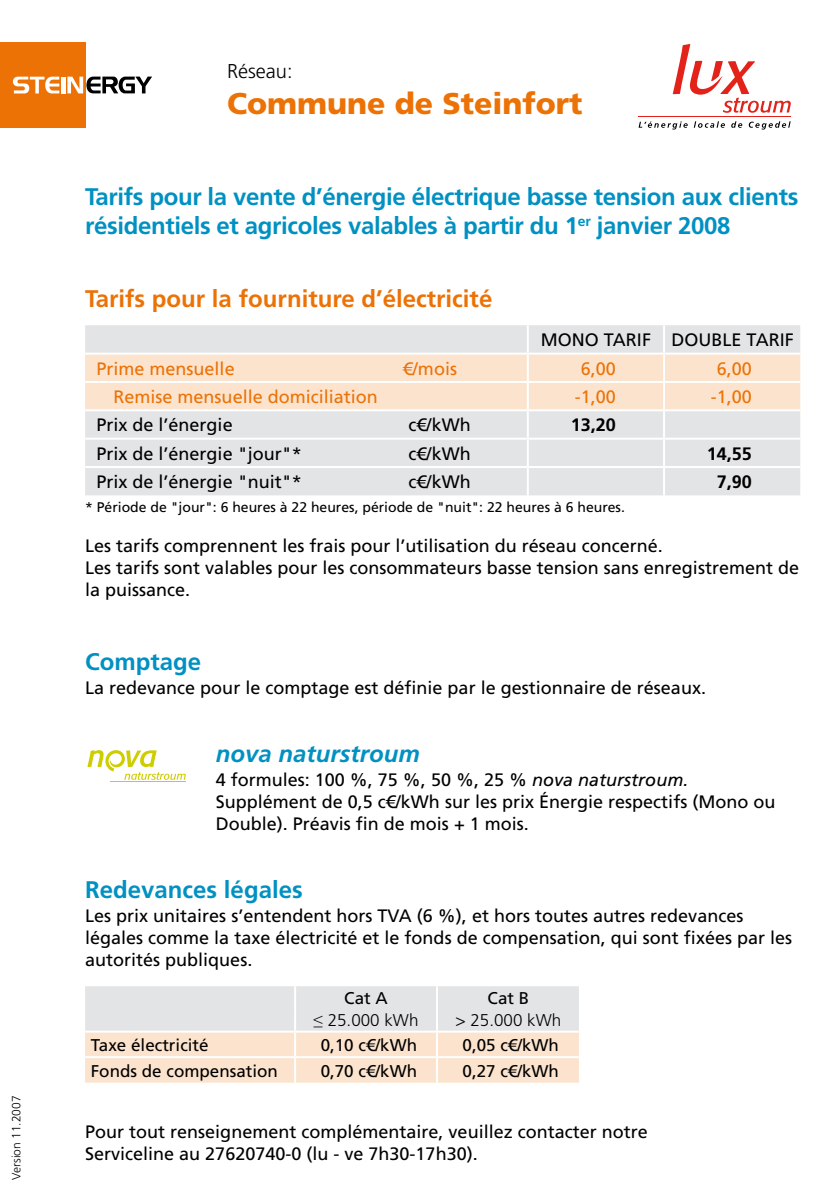
<style>
.page{position:relative;width:840px;height:1191px;background:#fff}
.page>*{position:absolute;margin:0;border:0;box-sizing:border-box;transform-origin:0 0}
.t1{font:900 30px "Frutiger LT";color:#ec7206}
.t2{font:700 24px/28.8px "Frutiger LT";letter-spacing:-.015em;color:#0091c2}
.t3{font:700 24px "Frutiger LT";color:#ec7206}
.t4{font:italic 700 24px "Frutiger LT";color:#0091c2}
.t5{font:300 20px "Frutiger LT";color:#000}
.t6{font:18px/22px "Frutiger LT";color:#000}
.t7{font:18px "Frutiger LT";color:#ec7206}
.t8{font:700 18px "Frutiger LT";color:#000}
.t9{font:17px "Frutiger LT";color:#000}
.t10{font:300 17px "Frutiger LT";color:#000}
.t11{font:14px "Frutiger LT";color:#000}
.t12{font:300 12px "Frutiger LT";color:#000}
.s1{font-style:italic}
</style>
<div class="page">
<div style="left:85px;top:325px;width:714px;height:170px;background:#e3e4e5"></div>
<div style="left:85px;top:354px;width:714px;height:55px;background:#fbe3cd"></div>
<hr style="left:526px;top:325px;width:2px;height:27px;background:#fff">
<hr style="left:662px;top:325px;width:2px;height:27px;background:#fff">
<hr style="left:85px;top:352px;width:318px;height:2px;background:#fff">
<hr style="left:403px;top:352px;width:124px;height:2px;background:#fff">
<hr style="left:527px;top:352px;width:136px;height:2px;background:#fff">
<hr style="left:526px;top:354px;width:2px;height:27px;background:#fff">
<hr style="left:663px;top:352px;width:136px;height:2px;background:#fff">
<hr style="left:662px;top:354px;width:2px;height:27px;background:#fff">
<hr style="left:85px;top:381px;width:318px;height:2px;background:#fff">
<hr style="left:403px;top:381px;width:124px;height:2px;background:#fff">
<hr style="left:527px;top:381px;width:136px;height:2px;background:#fff">
<hr style="left:526px;top:383px;width:2px;height:26px;background:#fff">
<hr style="left:663px;top:381px;width:136px;height:2px;background:#fff">
<hr style="left:662px;top:383px;width:2px;height:26px;background:#fff">
<hr style="left:85px;top:409px;width:318px;height:2px;background:#fff">
<hr style="left:403px;top:409px;width:124px;height:2px;background:#fff">
<hr style="left:527px;top:409px;width:136px;height:2px;background:#fff">
<hr style="left:526px;top:411px;width:2px;height:27px;background:#fff">
<hr style="left:663px;top:409px;width:136px;height:2px;background:#fff">
<hr style="left:662px;top:411px;width:2px;height:27px;background:#fff">
<hr style="left:85px;top:438px;width:318px;height:2px;background:#fff">
<hr style="left:403px;top:438px;width:124px;height:2px;background:#fff">
<hr style="left:527px;top:438px;width:136px;height:2px;background:#fff">
<hr style="left:526px;top:440px;width:2px;height:26px;background:#fff">
<hr style="left:663px;top:438px;width:136px;height:2px;background:#fff">
<hr style="left:662px;top:440px;width:2px;height:26px;background:#fff">
<hr style="left:85px;top:466px;width:318px;height:2px;background:#fff">
<hr style="left:403px;top:466px;width:124px;height:2px;background:#fff">
<hr style="left:527px;top:466px;width:136px;height:2px;background:#fff">
<hr style="left:526px;top:468px;width:2px;height:27px;background:#fff">
<hr style="left:663px;top:466px;width:136px;height:2px;background:#fff">
<hr style="left:662px;top:468px;width:2px;height:27px;background:#fff">
<svg style="left:85px;top:986px;width:493px;height:96px;background:#efe3d8"></svg>
<hr style="left:294px;top:986px;width:2px;height:23px;background:#fff">
<hr style="left:436px;top:986px;width:2px;height:23px;background:#fff">
<hr style="left:294px;top:1009px;width:2px;height:21px;background:#fff">
<hr style="left:436px;top:1009px;width:2px;height:21px;background:#fff">
<hr style="left:85px;top:1030px;width:210px;height:2px;background:#fff">
<hr style="left:295px;top:1030px;width:142px;height:2px;background:#fff">
<hr style="left:294px;top:1032px;width:2px;height:24px;background:#fff">
<hr style="left:437px;top:1030px;width:141px;height:2px;background:#fff">
<hr style="left:436px;top:1032px;width:2px;height:24px;background:#fff">
<hr style="left:85px;top:1056px;width:210px;height:2px;background:#fff">
<hr style="left:295px;top:1056px;width:142px;height:2px;background:#fff">
<hr style="left:294px;top:1058px;width:2px;height:24px;background:#fff">
<hr style="left:437px;top:1056px;width:141px;height:2px;background:#fff">
<hr style="left:436px;top:1058px;width:2px;height:24px;background:#fff">
<svg style="left:638px;top:121px;width:49px;height:9px"></svg>
<svg style="left:693px;top:121px;width:31px;height:7px"></svg>
<svg style="left:731px;top:121px;width:10px;height:7px"></svg>
<svg style="left:748px;top:121px;width:42px;height:9px"></svg>
<svg style="left:672px;top:44px;width:118px;height:69px"></svg>
<hr style="left:638px;top:116px;width:152px;height:1px;background:#e32219">
<svg style="left:87px;top:750px;width:99px;height:30px"></svg>
<div style="left:0;top:43px;width:85px;height:85px;background:#ec7206"></div>
<svg style="left:13px;top:77px;width:46px;height:16px"></svg>
<hr style="left:61px;top:77px;width:4px;height:16px;background:#fff">
<svg style="left:67px;top:77px;width:85px;height:16px"></svg>
<p class="t12" style="left:9px;top:1179px;width:86px;rotate:-90deg">Version 11.2007</p>
<p class="t5" style="left:227px;top:60px;width:67px">Réseau:</p>
<h1 class="t1" style="left:227px;top:86px;width:357px">Commune de Steinfort</h1>
<h2 class="t2" style="left:85px;top:182px;width:714px">Tarifs pour la vente d’énergie électrique basse tension aux clients résidentiels et agricoles valables à partir du 1<sup>er</sup> janvier 2008</h2>
<h2 class="t3" style="left:85px;top:285px;width:408px">Tarifs pour la fourniture d’électricité</h2>
<p class="t6" style="left:540px;top:328px;width:254px">MONO TARIF DOUBLE TARIF</p>
<p class="t7" style="left:96px;top:358px;width:140px">Prime mensuelle</p>
<p class="t7" style="left:403px;top:358px;width:56px">€/mois</p>
<p class="t7" style="left:580px;top:358px;width:37px">6,00</p>
<p class="t7" style="left:716px;top:358px;width:37px">6,00</p>
<p class="t7" style="left:113px;top:386px;width:266px">Remise mensuelle domiciliation</p>
<p class="t7" style="left:574px;top:386px;width:43px">-1,00</p>
<p class="t7" style="left:710px;top:386px;width:43px">-1,00</p>
<p class="t6" style="left:96px;top:414px;width:138px">Prix de l’énergie</p>
<p class="t6" style="left:408px;top:414px;width:64px">c€/kWh</p>
<p class="t8" style="left:570px;top:414px;width:47px">13,20</p>
<p class="t6" style="left:96px;top:442px;width:207px">Prix de l’énergie "jour"*</p>
<p class="t6" style="left:408px;top:442px;width:64px">c€/kWh</p>
<p class="t8" style="left:706px;top:443px;width:47px">14,55</p>
<p class="t6" style="left:96px;top:471px;width:207px">Prix de l’énergie "nuit"*</p>
<p class="t6" style="left:408px;top:471px;width:64px">c€/kWh</p>
<p class="t8" style="left:716px;top:471px;width:37px">7,90</p>
<p class="t11" style="left:85px;top:499px;width:541px">* Période de "jour": 6 heures à 22 heures, période de "nuit": 22 heures à 6 heures.</p>
<p class="t6" style="left:85px;top:535px;width:715px">Les tarifs comprennent les frais pour l’utilisation du réseau concerné.<br>Les tarifs sont valables pour les consommateurs basse tension sans enregistrement de la puissance.</p>
<h2 class="t2" style="left:85px;top:647px;width:118px">Comptage</h2>
<p class="t6" style="left:85px;top:677px;width:622px">La redevance pour le comptage est définie par le gestionnaire de réseaux.</p>
<h2 class="t4" style="left:215px;top:739px;width:206px">nova naturstroum</h2>
<p class="t6" style="left:215px;top:769px;width:561px">4 formules: 100 %, 75 %, 50 %, 25 % <span class="s1">nova naturstroum.<br></span>Supplément de 0,5 c€/kWh sur les prix énergie respectifs (Mono ou<br>Double). Préavis fin de mois + 1 mois.</p>
<h2 class="t2" style="left:85px;top:875px;width:219px">Redevances légales</h2>
<p class="t6" style="left:85px;top:905px;width:708px">Les prix unitaires s’entendent hors TVA (6 %), et hors toutes autres redevances légales comme la taxe électricité et le fonds de compensation, qui sont fixées par les autorités publiques.</p>
<p class="t9" style="left:344px;top:988px;width:45px">Cat A</p>
<p class="t9" style="left:487px;top:988px;width:43px">Cat B</p>
<p class="t10" style="left:313px;top:1010px;width:106px">≤ 25.000 kWh</p>
<p class="t10" style="left:455px;top:1010px;width:107px">&gt; 25.000 kWh</p>
<p class="t9" style="left:91px;top:1034px;width:119px">Taxe électricité</p>
<p class="t9" style="left:320px;top:1034px;width:98px">0,10 c€/kWh</p>
<p class="t9" style="left:462px;top:1034px;width:98px">0,05 c€/kWh</p>
<p class="t9" style="left:91px;top:1061px;width:189px">Fonds de compensation</p>
<p class="t9" style="left:320px;top:1061px;width:98px">0,70 c€/kWh</p>
<p class="t9" style="left:462px;top:1061px;width:98px">0,27 c€/kWh</p>
<p class="t6" style="left:85px;top:1121px;width:564px">Pour tout renseignement complémentaire, veuillez contacter notre<br>Serviceline au 27620740-0 (lu - ve 7h30-17h30).</p>
</div>
